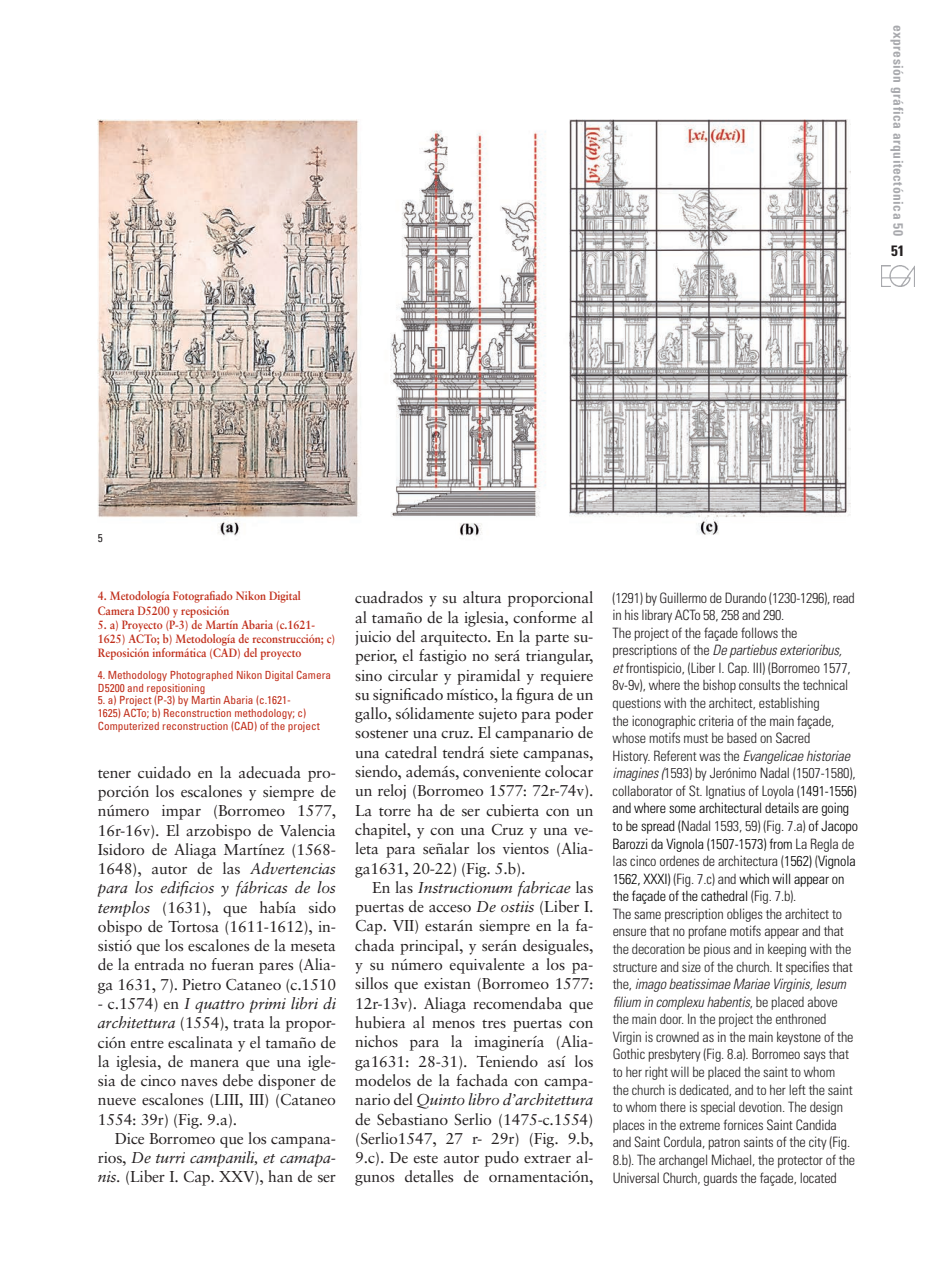
<style>
.page{position:relative;width:936px;height:1276px;background:#fff}
.page>*{position:absolute;margin:0;border:0;box-sizing:border-box;transform-origin:0 0}
.t1{font:15.75px/19.4px "Sabon";letter-spacing:-.01em;color:#231f20;text-align:justify}
.t2{font:700 condensed 15px "Univers";color:#231f20}
.t3{font:300 condensed 14.25px/17.5px "Univers";letter-spacing:-.01em;color:#231f20}
.t4{font:700 condensed 13.5px "Univers";letter-spacing:.035em;color:#a8a9ad}
.Normal__Web{font:700 12px/14.2px "Sabon";color:#c02d19;scale:.9 1}
.Normal__Web-2{font:condensed 11.25px/12.8px "Univers";color:#c02d19}
.PIES_DE_FOTO_INGLES{font:condensed 11.25px "Univers";color:#231f20}
.s1{font-style:italic}
.s2{color:#252525}
.s3{color:#000}
</style>
<div class="page">
<img style="left:881px;top:265px;width:33px;height:21px">
<img style="left:98px;top:119px;width:752px;height:417px">
<p class="t4" style="left:906px;top:25px;width:213px;rotate:90deg">expresión gráfica arquitectónica 50</p>
<p class="t2" style="left:891px;top:242px;width:15px">51</p>
<p class="PIES_DE_FOTO_INGLES" style="left:98px;top:531px;width:6px">5</p>
<p class="Normal__Web" style="left:98px;top:589px;width:227px">4. Metodología Fotografiado Nikon Digital<br>Camera D5200 y reposición</p>
<p class="Normal__Web" style="left:98px;top:617px;width:265px">5. a) Proyecto (P-3) de Martín Abaria (c.1621-<br>1625) ACTo; b) Metodología de reconstrucción; c)<br>Reposición informática (CAD) del proyecto</p>
<p class="Normal__Web-2" style="left:98px;top:668px;width:235px">4. Methodology Photographed Nikon Digital Camera<br>D5200 and repositioning</p>
<p class="Normal__Web-2" style="left:98px;top:694px;width:223px">5. a) Project (P-3) by Martin Abaria (c.1621-<br>1625) ACTo; b) Reconstruction methodology; c)<br>Computerized reconstruction (CAD) of the project</p>
<p class="t1" style="left:98px;top:762px;width:240px">tener cuidado en la adecuada pro&shy;porción los escalones y siempre de número impar (Borromeo 1577, 16r-16v). El arzobispo de Valencia Isidoro de Aliaga Martínez (1568- 1648), autor de las <span class="s1">Advertencias para los edificios y fábricas de los templos</span> (1631), que había sido obispo de Tortosa (1611-1612), in&shy;sistió que los escalones de la meseta de la entrada no fueran pares (Alia&shy;ga 1631, 7). Pietro Cataneo (c.1510</p>
<p class="t1" style="left:98px;top:993px;width:240px">- c.1574) en <span class="s1">I quattro primi libri di architettura</span> (1554), trata la propor&shy;ción entre escalinata y el tamaño de la iglesia, de manera que una igle&shy;sia de cinco naves debe disponer de nueve escalones (LIII, III) (Cataneo 1554: 39r) (Fig. 9.a).</p>
<p class="t1" style="left:98px;top:1128px;width:240px;text-indent:17px">Dice Borromeo que los campana&shy;rios, <span class="s1">De turri campanili, et camapa&shy;nis.</span> (Liber I. Cap. XXV), han de ser</p>
<p class="t1" style="left:355px;top:588px;width:240px">cuadrados y su altura proporcional al tamaño de la iglesia, conforme al juicio del arquitecto. En la parte su&shy;perior, el fastigio no será triangular, sino circular y piramidal y requiere su significado místico, la figura de un gallo, sólidamente sujeto para poder sostener una cruz. El campanario de una catedral tendrá siete campanas, siendo, además, conveniente colocar un reloj (Borromeo 1577: 72r-74v).<br>La torre ha de ser cubierta con un chapitel, y con una Cruz y una ve&shy;leta para señalar los vientos (Alia&shy;ga1631, 20-22) (Fig. 5.b).</p>
<p class="t1" style="left:355px;top:877px;width:240px;text-indent:17px">En las <span class="s1">Instructionum fabricae</span> las puertas de acceso <span class="s1">De ostiis</span> (Liber I.<br>Cap. VII) estarán siempre en la fa&shy;chada principal, y serán desiguales, y su número equivalente a los pa&shy;sillos que existan (Borromeo 1577:<br>12r-13v). Aliaga recomendaba que hubiera al menos tres puertas con nichos para la imaginería (Alia&shy;ga1631: 28-31). Teniendo así los modelos de la fachada con campa&shy;nario del <span class="s1">Quinto libro d’architettura </span>de Sebastiano Serlio (1475-c.1554) (Serlio1547, 27 r- 29r) (Fig. 9.b, 9.c). De este autor pudo extraer al&shy;gunos detalles de ornamentación,</p>
<p class="t3" style="left:612px;top:589px;width:244px">(1291) by Guillermo de Durando (1230-1296), read in his library ACTo 58, 258 and 290.</p>
<p class="t3" style="left:612px;top:624px;width:247px">The project of the façade follows the prescriptions of the <span class="s1">De partiebus exterioribus,<br>et</span> frontispicio, (Liber I. Cap. III) (Borromeo 1577, 8v-9v), where the bishop consults <span class="s2">the technical questions with the architect, establishing<br></span>the iconographic criteria of the main façade, <span class="s2">whose motifs must be based on</span> Sacred<br>History. <span class="s2">Referent was the</span> <span class="s1">Evangelicae historiae imagines (</span>1593) by Jerónimo Nadal (1507-1580), collaborator of St. Ignatius of Loyola (<span class="s3">1491-1556) and where some architectural details are going to be spread (</span>Nadal 1593, 59) (Fig. 7.a) <span class="s3">of Jacopo Barozzi da Vignola (1507-1573) from</span> La Regla de las cinco ordenes de architectura (<span class="s3">1562)</span> (<span class="s3">Vignola 1562, XXXI)</span> (Fig. 7.c) and <span class="s3">which will appear on the façade of the cathedral</span> (Fig. 7.b).</p>
<p class="t3" style="left:612px;top:905px;width:244px">The same prescription obliges the architect to ensure that no profane motifs appear and that <span class="s2">the decoration be pious and in keeping with the structure and size of the church.</span> It specifies that the, <span class="s1">imago beatissimae Mariae Virginis, Iesum filium in complexu habentis</span>, <span class="s2">be placed above the main door. In the project the enthroned Virgin is crowned</span> as in the main keystone of the Gothic presbytery (Fig. 8.a). Borromeo says that to <span class="s2">her right will be placed the saint to whom<br>the church is dedicated, and to her left the saint to whom there is special devotion. The design places in the extreme fornices</span> Saint Candida and Saint Cordula, patron saints of the city (Fig.<br>8.b). The archangel Michael, the protector of the Universal Church, guards the façade, located</p>
</div>
